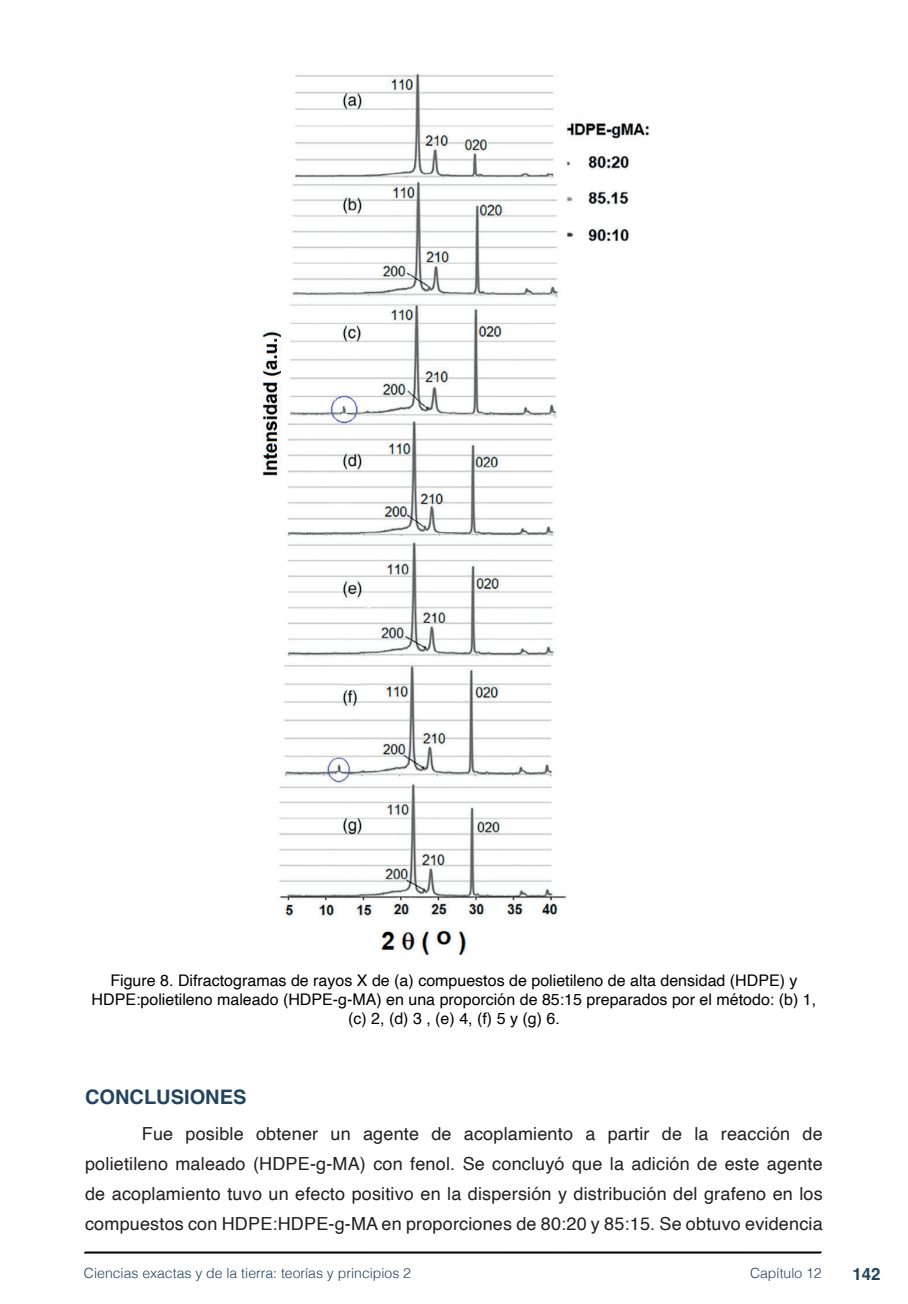
<style>
.page{position:relative;width:908px;height:1304px;background:#fff}
.page>*{position:absolute;margin:0;border:0;box-sizing:border-box;transform-origin:0 0}
.TITULOS{font:700 20px "Helvetica";color:#23445f}
.txt{font:18px/30px "Helvetica";letter-spacing:.01em;color:#231f20;text-align:justify}
.t1{font:700 16.8px "Helvetica";color:#23445f}
.imagens_graf_tab{font:16px/19.2px "Helvetica";color:#000;text-align:center}
.t2{font:300 14px "Helvetica";color:#23445f}
</style>
<div class="page">
<svg style="left:84px;top:1251px;width:737px;height:3px;background:#515151"></svg>
<img style="left:262px;top:74px;width:388px;height:881px">
<p class="imagens_graf_tab" style="left:92px;top:971px;width:725px">Figure 8. Difractogramas de rayos X de (a) compuestos de polietileno de alta densidad (HDPE) y<br>HDPE:polietileno maleado (HDPE-g-MA) en una proporción de 85:15 preparados por el método: (b) 1, (c) 2, (d) 3 , (e) 4, (f) 5 y (g) 6.</p>
<p class="TITULOS" style="left:85px;top:1085px;width:163px">CONCLUSIONES</p>
<p class="txt" style="left:85px;top:1119px;width:739px;text-indent:57px">Fue posible obtener un agente de acoplamiento a partir de la reacción de polietileno maleado (HDPE-g-MA) con fenol. Se concluyó que la adición de este agente de acoplamiento tuvo un efecto positivo en la dispersión y distribución del grafeno en los compuestos con HDPE:HDPE-g-MA en proporciones de 80:20 y 85:15. Se obtuvo evidencia</p>
<p class="t2" style="left:84px;top:1261px;width:328px">Ciencias exactas y de la tierra: teorías y principios 2</p>
<p class="t2" style="left:749px;top:1261px;width:73px">Capítulo 12</p>
<p class="t1" style="left:851px;top:1264px;width:30px">142</p>
</div>
